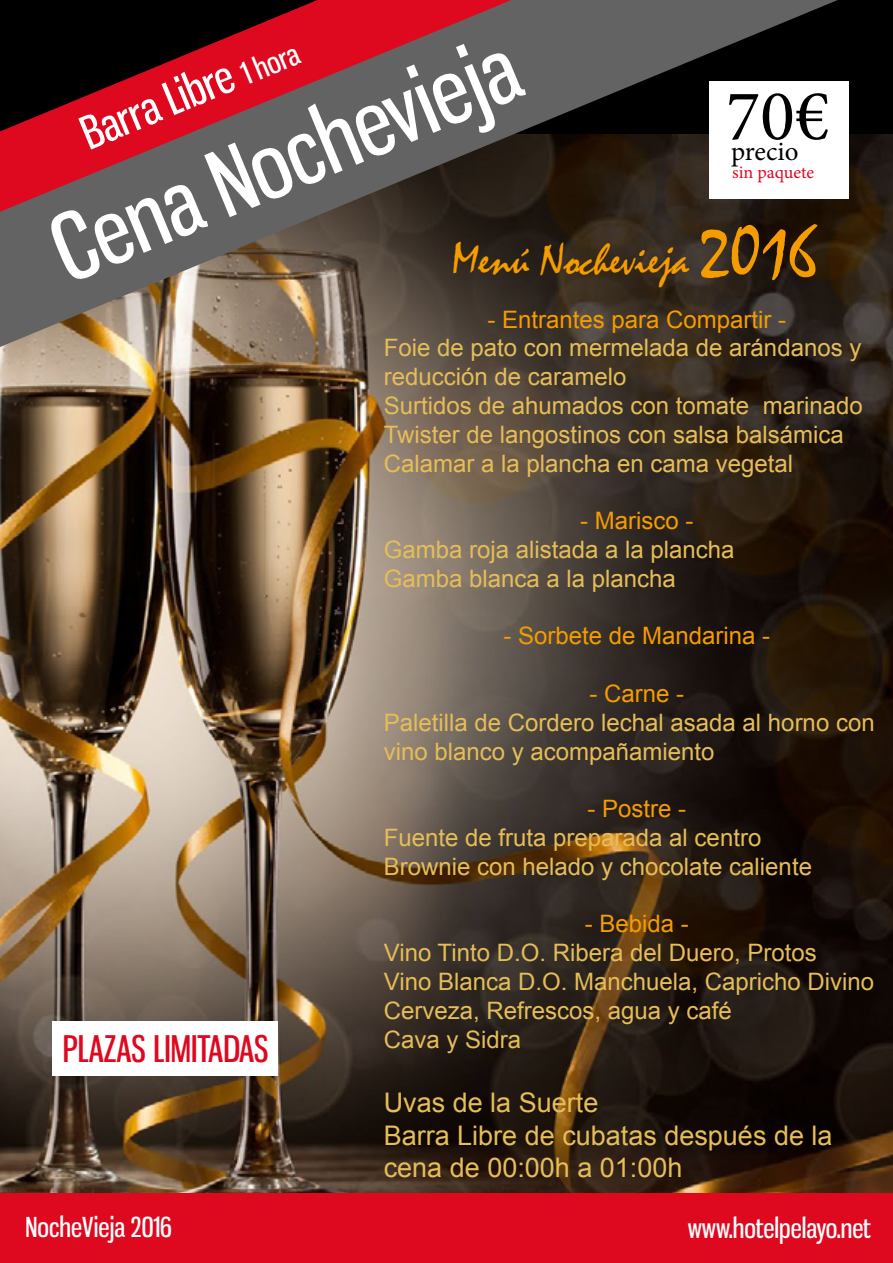
<style>
.page{position:relative;width:893px;height:1263px;background:#fff}
.page>*{position:absolute;margin:0;border:0;box-sizing:border-box;transform-origin:0 0}
.t1{font:90px "Gnuolane Rg";color:#fff}
.t2{font:72px "Minion Pro";color:#000}
.t3{font:45px "Mistral";color:#f59c00}
.t4{font:45px "Gnuolane Rg";color:#fff}
.t5{font:36px "Gnuolane Rg";color:#de081f}
.t6{font:30px "Gnuolane Rg";color:#fff}
.t7{font:27px/32.4px "Arial";color:#e5bd59}
.t8{font:27px "Gnuolane Rg";color:#fff}
.t9{font:27px "Minion Pro";color:#000}
.t10{font:24px/28.8px "Arial";color:#e5bd59}
.t11{font:24px "Arial";color:#f59c00}
.t12{font:18px "Minion Pro";color:#de081f}
.s1{font-size:72px}
</style>
<div class="page">
<div style="left:0;top:1192px;width:893px;height:71px;background:#de081f"></div>
<img style="left:0;top:135px;width:893px;height:1057px">
<svg style="left:0;top:0;width:838px;height:347px;background:#5a3b39"></svg>
<div style="left:709px;top:81px;width:139px;height:117px;background:#fff"></div>
<div style="left:53px;top:1022px;width:225px;height:54px;background:#fff"></div>
<h1 class="t1" style="left:36px;top:200px;width:497px;rotate:-22deg">Cena Nochevieja</h1>
<p class="t6" style="left:235px;top:58px;width:61px;rotate:-23deg">1 hora</p>
<h3 class="t4" style="left:73px;top:109px;width:162px;rotate:-22deg">Barra Libre</h3>
<h2 class="t2" style="left:726px;top:68px;width:105px">70€</h2>
<p class="t9" style="left:731px;top:133px;width:69px">precio</p>
<p class="t12" style="left:732px;top:161px;width:84px">sin paquete</p>
<h3 class="t3" style="left:452px;top:235px;width:367px">Menú Nochevieja <span class="s1">2016</span></h3>
<p class="t11" style="left:487px;top:303px;width:300px">- Entrantes para Compartir -</p>
<p class="t10" style="left:384px;top:334px;width:480px">Foie de pato con mermelada de arándanos y reducción de caramelo<br>Surtidos de ahumados con tomate marinado Twister de langostinos con salsa balsámica Calamar a la plancha en cama vegetal</p>
<p class="t11" style="left:580px;top:505px;width:115px">- Marisco -</p>
<p class="t10" style="left:384px;top:535px;width:352px">Gamba roja alistada a la plancha<br>Gamba blanca a la plancha</p>
<p class="t11" style="left:503px;top:620px;width:268px">- Sorbete de Mandarina -</p>
<p class="t11" style="left:589px;top:678px;width:96px">- Carne -</p>
<p class="t10" style="left:384px;top:708px;width:492px">Paletilla de Cordero lechal asada al horno con vino blanco y acompañamiento</p>
<p class="t11" style="left:587px;top:793px;width:100px">- Postre -</p>
<p class="t10" style="left:384px;top:823px;width:430px">Fuente de fruta preparada al centro<br>Brownie con helado y chocolate caliente</p>
<p class="t11" style="left:585px;top:908px;width:106px">- Bebida -</p>
<p class="t10" style="left:384px;top:939px;width:492px">Vino Tinto D.O. Ribera del Duero, Protos<br>Vino Blanca D.O. Manchuela, Capricho Divino<br>Cerveza, Refrescos, agua y café<br>Cava y Sidra</p>
<h3 class="t5" style="left:63px;top:1026px;width:207px">PLAZAS LIMITADAS</h3>
<p class="t7" style="left:384px;top:1087px;width:450px">Uvas de la Suerte<br>Barra Libre de cubatas después de la cena de 00:00h a 01:00h</p>
<p class="t8" style="left:26px;top:1210px;width:148px">NocheVieja 2016</p>
<p class="t8" style="left:688px;top:1211px;width:185px">www.hotelpelayo.net</p>
</div>
